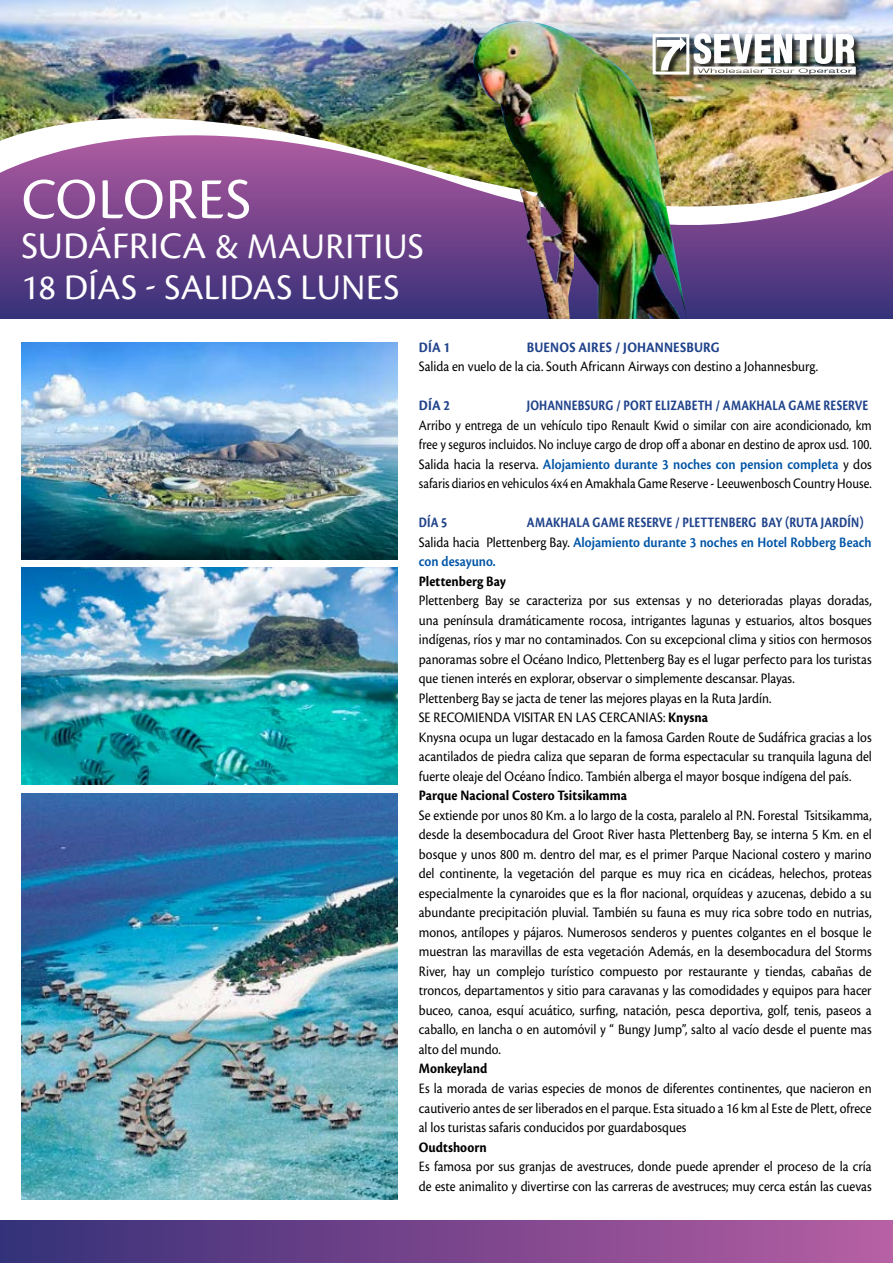
<style>
.page{position:relative;width:893px;height:1263px;background:#fff}
.page>*{position:absolute;margin:0;border:0;box-sizing:border-box;transform-origin:0 0}
.t1{font:60px "Cronos Pro";color:#fff}
.t2{font:39px "Cronos Pro";letter-spacing:.05em;color:#fff}
.t3{font:37.5px "Cronos Pro";letter-spacing:.01em;color:#fff}
.t4{font:15px/19.5px "Cronos Pro";color:#000;scale:.9 1}
.t5{font:15px/19.5px "Cronos Pro";color:#000;text-align:justify;scale:.86 1}
.t6{font:600 15px/19.5px "Cronos Pro";color:#0055a7;scale:.9 1}
.t7{font:700 15px "Cronos Pro";color:#000;scale:.9 1}
.t8{font:700 15px "Cronos Pro";letter-spacing:.01em;color:#20438b;scale:.81 1}
.t9{font:700 15px "Cronos Pro";letter-spacing:.01em;color:#20438b;scale:.9 1}
.s1{font-weight:600;color:#0055a7}
.s2{font-weight:700;color:#20438b}
.s3{font-weight:400;color:#000}
.s4{font-weight:700}
</style>
<div class="page">
<div style="left:0;top:125px;width:893px;height:194px;background:#3d347c"></div>
<svg style="left:0;top:209px;width:893px;height:85px;background:#684288"></svg>
<img style="left:0;top:0;width:893px;height:209px">
<div style="left:0;top:1220px;width:893px;height:43px;background:linear-gradient(to right,#362f78,#b85da2)"></div>
<img style="left:21px;top:342px;width:377px;height:217px">
<img style="left:21px;top:568px;width:377px;height:216px">
<div style="left:653px;top:34px;width:211px;height:49px;background:#000;opacity:.77"></div>
<img style="left:694px;top:33px;width:162px;height:42px">
<img style="left:21px;top:793px;width:377px;height:406px">
<img style="left:469px;top:21px;width:218px;height:298px">
<h1 class="t1" style="left:22px;top:165px;width:34px">colores</h1>
<h2 class="t2" style="left:21px;top:224px;width:110px">sudáfrica</h2>
<h3 class="t3" style="left:215px;top:225px;width:207px">&amp; mauritius</h3>
<h3 class="t3" style="left:21px;top:266px;width:61px">18 días</h3>
<h3 class="t3" style="left:145px;top:266px;width:39px">- salidas</h3>
<h3 class="t3" style="left:300px;top:266px;width:61px">lunes</h3>
<p class="t9" style="left:419px;top:339px;width:36px">DíA 1</p>
<p class="t9" style="left:527px;top:339px;width:216px">BUENOS AIRES / JOHANNESBURG</p>
<p class="t4" style="left:419px;top:357px;width:445px">Salida en vuelo de la cia. South Africann Airways con destino a Johannesburg.</p>
<p class="t9" style="left:419px;top:397px;width:36px">DíA 2</p>
<p class="t8" style="left:527px;top:397px;width:423px">JOHANNEBSURG / PORT ELIZABETH / AMAKHALA GAME RESERVE</p>
<p class="t5" style="left:419px;top:415px;width:528px">Arribo y entrega de un vehículo tipo Renault Kwid o similar con aire acondicionado, km free y seguros incluidos. No incluye cargo de drop off a abonar en destino de aprox usd. 100.<br>Salida hacia la reserva. <span class="s1">Alojamiento durante 3 noches con pension completa</span> y dos safaris diarios en vehiculos 4x4 en Amakhala Game Reserve - Leeuwenbosch Country House.</p>
<p class="t8" style="left:419px;top:514px;width:36px">DíA 5</p>
<p class="t6" style="left:419px;top:513px;width:505px;text-indent:108px"><span class="s2">AMAKHALA GAME RESERVE / PLETTENBERG BAY (RUTA JARDíN)<br></span><span class="s3">Salida hacia Plettenberg Bay.</span> Alojamiento durante 3 noches en Hotel Robberg Beach con desayuno.</p>
<p class="t7" style="left:419px;top:573px;width:98px">Plettenberg Bay</p>
<p class="t4" style="left:419px;top:591px;width:505px">Plettenberg Bay se caracteriza por sus extensas y no deterioradas playas doradas, una península dramáticamente rocosa, intrigantes lagunas y estuarios, altos bosques indígenas, ríos y mar no contaminados. Con su excepcional clima y sitios con hermosos panoramas sobre el Océano Indico, Plettenberg Bay es el lugar perfecto para los turistas que tienen interés en explorar, observar o simplemente descansar. Playas.<br>Plettenberg Bay se jacta de tener las mejores playas en la Ruta Jardín.<br>SE RECOMIENDA VISITAR EN LAS CERCANIAS: <span class="s4">Knysna<br></span>Knysna ocupa un lugar destacado en la famosa Garden Route de Sudáfrica gracias a los acantilados de piedra caliza que separan de forma espectacular su tranquila laguna del fuerte oleaje del Océano Índico. También alberga el mayor bosque indígena del país.</p>
<p class="t7" style="left:419px;top:787px;width:233px">Parque Nacional Costero Tsitsikamma</p>
<p class="t4" style="left:419px;top:805px;width:505px;text-align:justify">Se extiende por unos 80 Km. a lo largo de la costa, paralelo al P.N. Forestal Tsitsikamma, desde la desembocadura del Groot River hasta Plettenberg Bay, se interna 5 Km. en el bosque y unos 800 m. dentro del mar, es el primer Parque Nacional costero y marino del continente, la vegetación del parque es muy rica en cicádeas, helechos, proteas especialmente la cynaroides que es la flor nacional, orquídeas y azucenas, debido a su abundante precipitación pluvial. También su fauna es muy rica sobre todo en nutrias, monos, antílopes y pájaros. Numerosos senderos y puentes colgantes en el bosque le muestran las maravillas de esta vegetación Además, en la desembocadura del Storms River, hay un complejo turístico compuesto por restaurante y tiendas, cabañas de troncos, departamentos y sitio para caravanas y las comodidades y equipos para hacer buceo, canoa, esquí acuático, surfing, natación, pesca deportiva, golf, tenis, paseos a caballo, en lancha o en automóvil y “ Bungy Jump”, salto al vacío desde el puente mas alto del mundo.</p>
<p class="t7" style="left:419px;top:1060px;width:78px">Monkeyland</p>
<p class="t4" style="left:419px;top:1078px;width:505px;text-align:justify">Es la morada de varias especies de monos de diferentes continentes, que nacieron en cautiverio antes de ser liberados en el parque. Esta situado a 16 km al Este de Plett, ofrece al los turistas safaris conducidos por guardabosques</p>
<p class="t7" style="left:419px;top:1138px;width:77px">Oudtshoorn</p>
<p class="t4" style="left:419px;top:1156px;width:505px">Es famosa por sus granjas de avestruces, donde puede aprender el proceso de la cría de este animalito y divertirse con las carreras de avestruces; muy cerca están las cuevas</p>
</div>
